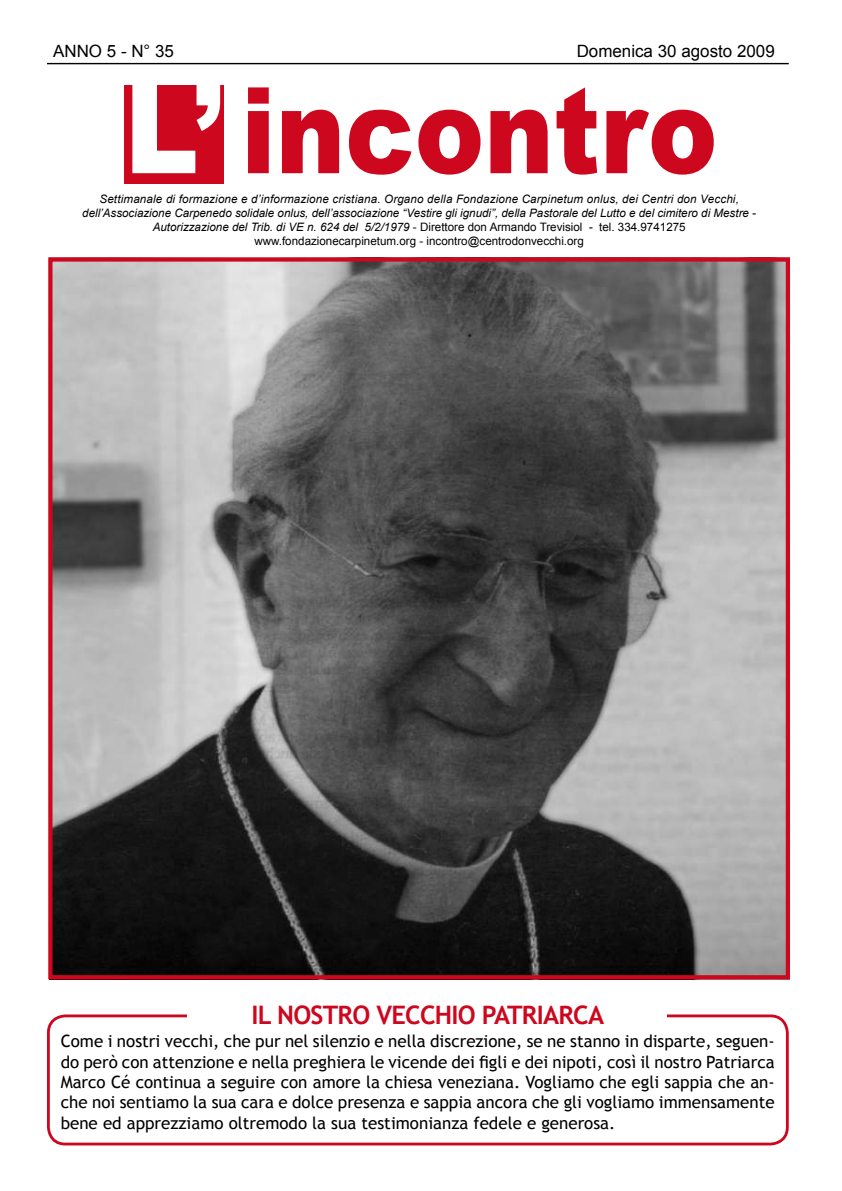
<style>
.page{position:relative;width:842px;height:1191px;background:#fff}
.page>*{position:absolute;margin:0;border:0;box-sizing:border-box;transform-origin:0 0}
.t1{font:900 119.8px "Arial";color:#cd071e;scale:.87 1}
.t2{font:700 25.5px "Trebuchet MS";letter-spacing:-.03em;color:#cd071e}
.t3{font:17px/20.4px "Trebuchet MS";color:#000;text-align:justify}
.t4{font:17px "Arial";color:#000}
.t5{font:italic 11.6px/14.1px "Arial";color:#000;text-align:center}
.s1{font-size:127.8px;color:#fff}
.s2{font-style:normal}
</style>
<div class="page">
<div style="left:47px;top:1014px;width:742px;height:131px;border:3px solid #cd071e;border-radius:17px"></div>
<hr style="left:47px;top:63px;width:742px;height:1px;background:#000">
<div style="left:187px;top:1005px;width:480px;height:29px;background:#fff"></div>
<div style="left:124px;top:85px;width:100px;height:99px;background:#cd071e"></div>
<img style="left:53px;top:262px;width:732px;height:712px">
<div style="left:48px;top:257px;width:742px;height:722px;border:4px solid #cd071e"></div>
<p class="t4" style="left:53px;top:44px;width:122px">ANNO 5 - N° 35</p>
<p class="t4" style="left:577px;top:44px;width:200px">Domenica 30 agosto 2009</p>
<h1 class="t1" style="left:124px;top:62px;width:683px"><span class="s1">L’</span> incontro</h1>
<p class="t5" style="left:82px;top:193px;width:675px">Settimanale di formazione e d’informazione cristiana. Organo della Fondazione Carpinetum onlus, dei Centri don Vecchi, dell’Associazione Carpenedo solidale onlus, dell’associazione “Vestire gli ignudi”, della Pastorale del Lutto e del cimitero di Mestre - Autorizzazione del Trib. di VE n. 624 del 5/2/1979 <span class="s2">- Direttore don Armando Trevisiol</span> - <span class="s2">tel. 334.9741275 www.fondazionecarpinetum.org - incontro@centrodonvecchi.org</span></p>
<h2 class="t2" style="left:252px;top:1000px;width:354px">IL NOSTRO VECCHIO PATRIARCA</h2>
<p class="t3" style="left:61px;top:1032px;width:716px">Come i nostri vecchi, che pur nel silenzio e nella discrezione, se ne stanno in disparte, seguen&shy;do però con attenzione e nella preghiera le vicende dei figli e dei nipoti, così il nostro Patriarca Marco Cé continua a seguire con amore la chiesa veneziana. Vogliamo che egli sappia che an&shy;che noi sentiamo la sua cara e dolce presenza e sappia ancora che gli vogliamo immensamente bene ed apprezziamo oltremodo la sua testimonianza fedele e generosa.</p>
</div>
